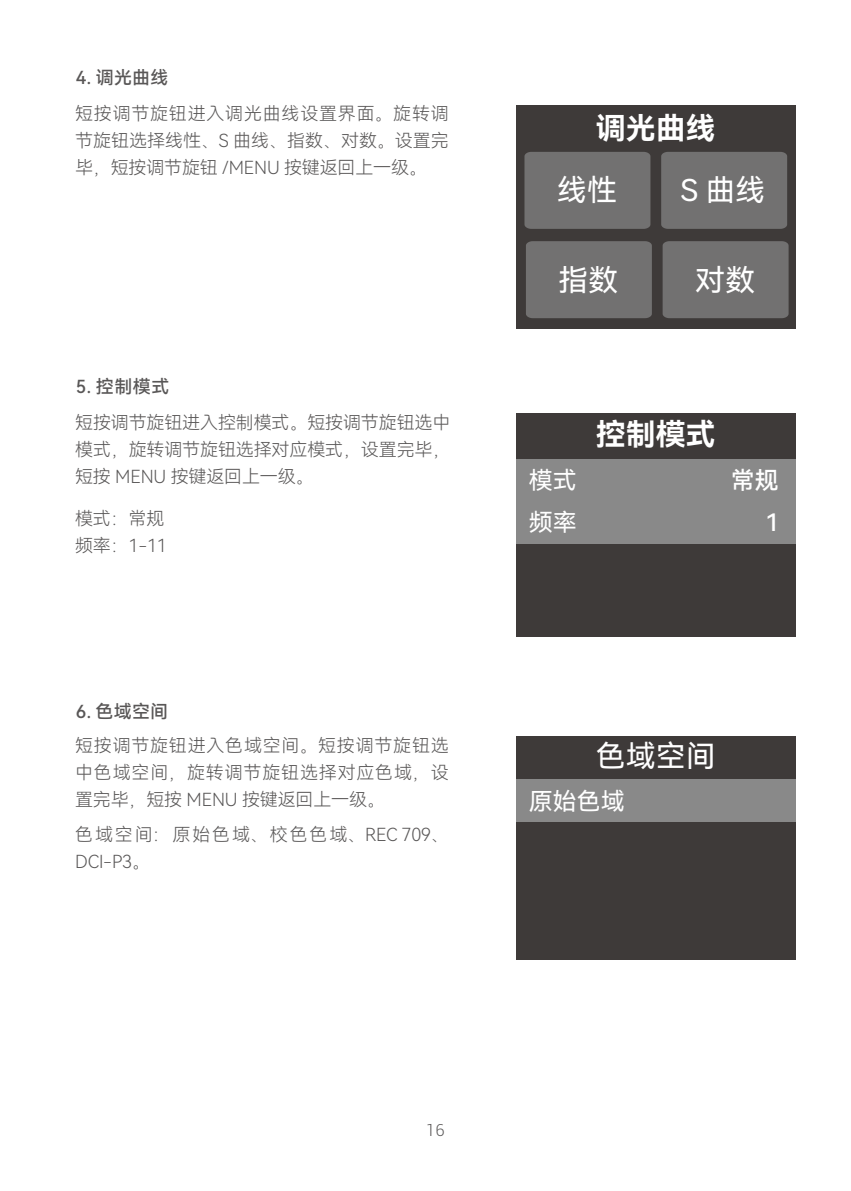
<style>
.page{position:relative;width:851px;height:1191px;background:#fff}
.page>*{position:absolute;margin:0;border:0;box-sizing:border-box;transform-origin:0 0}
.t1{font:30px "Harmony OS Sans SC";color:#fff}
.t2{font:30px "Harmony OS Sans SC Bold";color:#fff}
.t3{font:24px "Harmony OS Sans SC";color:#fff}
.t4{font:24px "Harmony OS Sans SC Medium";color:#fff}
.t5{font:18px/27px "Harmony OS Sans SC Light";letter-spacing:-.01em;color:#595757;text-align:justify}
.t6{font:18px/27px "Harmony OS Sans SC Light";letter-spacing:.105em;color:#595757}
.t7{font:18px "Harmony OS Sans SC Medium";letter-spacing:.02em;color:#595757}
.t8{font:300 16.5px "Roboto";color:#595757}
</style>
<div class="page">
<div style="left:515px;top:105px;width:280px;height:223px;background:#3e3a39"></div>
<div style="left:661px;top:152px;width:126px;height:77px;background:#727171"></div>
<div style="left:524px;top:152px;width:126px;height:77px;background:#727171"></div>
<div style="left:662px;top:241px;width:126px;height:77px;background:#727171"></div>
<div style="left:526px;top:241px;width:125px;height:77px;background:#727171"></div>
<div style="left:516px;top:736px;width:279px;height:224px;background:#3e3a39"></div>
<div style="left:516px;top:779px;width:279px;height:43px;background:#898989"></div>
<div style="left:516px;top:413px;width:279px;height:224px;background:#3e3a39"></div>
<div style="left:516px;top:459px;width:279px;height:42px;background:#898989"></div>
<div style="left:516px;top:501px;width:279px;height:42px;background:#898989"></div>
<p class="t7" style="left:76px;top:65px;width:94px">4. 调光曲线</p>
<p class="t5" style="left:75px;top:99px;width:375px">短按调节旋钮进入调光曲线设置界面。旋转调节旋钮选择线性、S 曲线、指数、对数。设置完毕，短按调节旋钮 /MENU 按键返回上一级。</p>
<h1 class="t2" style="left:595px;top:107px;width:121px">调光曲线</h1>
<h1 class="t1" style="left:557px;top:170px;width:61px">线性</h1>
<h1 class="t1" style="left:680px;top:169px;width:86px">S 曲线</h1>
<p class="t7" style="left:76px;top:374px;width:95px">5. 控制模式</p>
<p class="t5" style="left:75px;top:408px;width:377px">短按调节旋钮进入控制模式。短按调节旋钮选中模式，旋转调节旋钮选择对应模式，设置完毕，短按 MENU 按键返回上一级。</p>
<p class="t5" style="left:75px;top:504px;width:93px">模式：常规频率：1-11</p>
<p class="t7" style="left:76px;top:699px;width:94px">6. 色域空间</p>
<p class="t5" style="left:75px;top:731px;width:375px">短按调节旋钮进入色域空间。短按调节旋钮选中色域空间，旋转调节旋钮选择对应色域，设置完毕，短按 MENU 按键返回上一级。</p>
<p class="t6" style="left:75px;top:820px;width:375px">色域空间：原始色域、校色色域、REC 709、<br>DCI-P3。</p>
<h1 class="t1" style="left:558px;top:259px;width:61px">指数</h1>
<h1 class="t1" style="left:695px;top:259px;width:61px">对数</h1>
<h1 class="t2" style="left:595px;top:413px;width:121px">控制模式</h1>
<h2 class="t3" style="left:528px;top:463px;width:49px">模式</h2>
<h2 class="t4" style="left:730px;top:463px;width:49px">常规</h2>
<h2 class="t3" style="left:528px;top:505px;width:49px">频率</h2>
<h2 class="t4" style="left:765px;top:505px;width:15px">1</h2>
<h1 class="t1" style="left:595px;top:735px;width:121px">色域空间</h1>
<h2 class="t3" style="left:528px;top:784px;width:97px">原始色域</h2>
<p class="t8" style="left:426px;top:1118px;width:20px">16</p>
</div>
